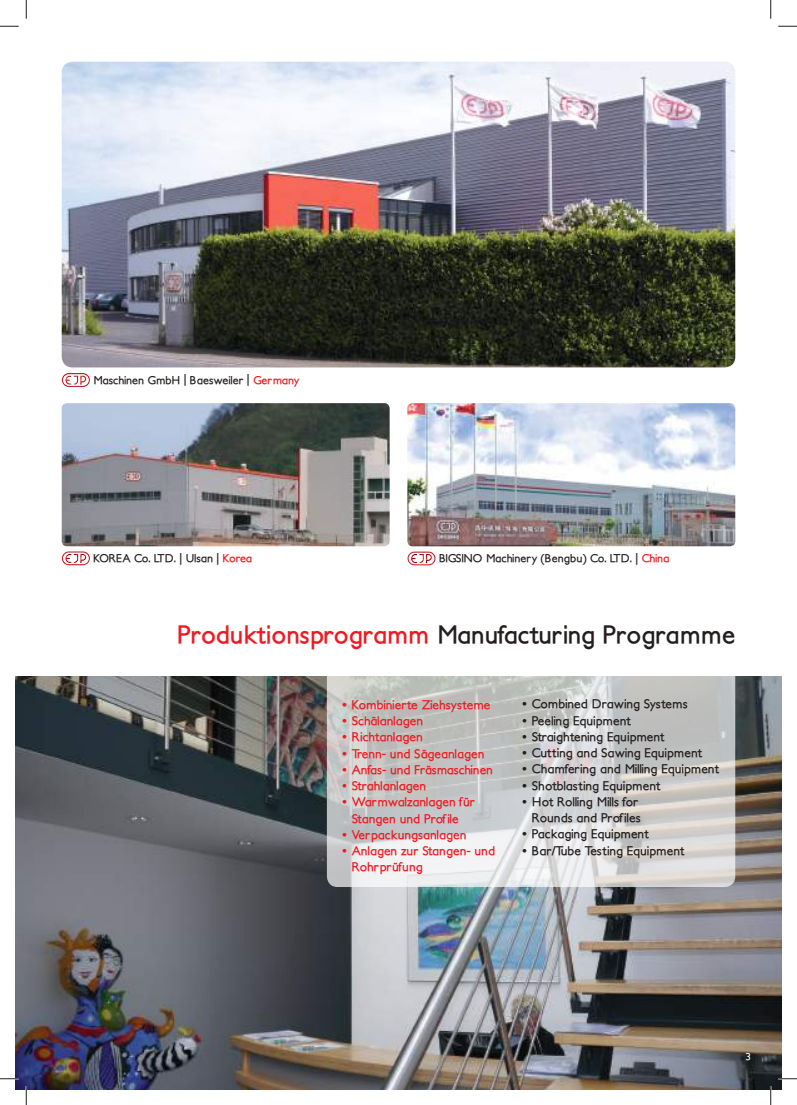
<style>
.page{position:relative;width:797px;height:1105px;background:#fff}
.page>*{position:absolute;margin:0;border:0;box-sizing:border-box;transform-origin:0 0}
.t1{font:700 25px "Petita";color:#241f1f}
.t2{font:700 12.5px/16.2px "Petita";color:#241f1f;text-align:right}
.t3{font:700 12.5px/16.2px "Petita";color:#ef1923;text-align:center}
.t4{font:700 11.25px "Petita";color:#241f1f}
.t5{font:700 11.25px "Petita";letter-spacing:-.025em;color:#241f1f}
.t6{font:700 10px "Petita";color:#fff}
.s1{color:#ef1923}
</style>
<div class="page">
<img style="left:16px;top:676px;width:765px;height:413px">
<img style="left:407px;top:403px;width:328px;height:143px">
<img style="left:62px;top:403px;width:327px;height:143px">
<img style="left:62px;top:62px;width:673px;height:305px">
<svg style="left:327px;top:655px;width:408px;height:232px"></svg>
<div style="left:60px;top:371px;width:31px;height:16px;background:#241f1f;opacity:.75"></div>
<div style="left:60px;top:549px;width:31px;height:16px;background:#241f1f;opacity:.75"></div>
<div style="left:405px;top:549px;width:31px;height:17px;background:#241f1f;opacity:.75"></div>
<svg style="left:0;top:25px;width:19px;height:2px"></svg>
<svg style="left:778px;top:25px;width:19px;height:2px"></svg>
<svg style="left:0;top:1078px;width:19px;height:1px"></svg>
<svg style="left:778px;top:1078px;width:19px;height:1px"></svg>
<svg style="left:25px;top:0;width:2px;height:19px"></svg>
<svg style="left:25px;top:1086px;width:2px;height:19px"></svg>
<svg style="left:770px;top:0;width:1px;height:19px"></svg>
<svg style="left:770px;top:1086px;width:1px;height:19px"></svg>
<p class="t4" style="left:94px;top:373px;width:207px">Maschinen GmbH | Baesweiler | <span class="s1">Germany</span></p>
<p class="t4" style="left:94px;top:551px;width:160px">KOREA Co. LTD. | Ulsan | <span class="s1">Korea</span></p>
<p class="t5" style="left:439px;top:551px;width:232px">BIGSINO Machinery (Bengbu) Co. LTD. | <span class="s1">China</span></p>
<h1 class="t1" style="left:177px;top:619px;width:559px"><span class="s1">Produktionsprogramm</span> Manufacturing Programme</h1>
<p class="t3" style="left:341px;top:697px;width:151px">• Kombinierte Ziehsysteme</p>
<p class="t3" style="left:341px;top:713px;width:83px">• Schälanlagen</p>
<p class="t3" style="left:341px;top:729px;width:83px">• Richtanlagen</p>
<p class="t3" style="left:341px;top:745px;width:145px">• Trenn- und Sägeanlagen</p>
<p class="t3" style="left:341px;top:762px;width:153px">• Anfas- und Fräsmaschinen</p>
<p class="t3" style="left:341px;top:778px;width:86px">• Strahlanlagen</p>
<p class="t3" style="left:341px;top:794px;width:135px">• Warmwalzanlagen für<br>Stangen und Profile</p>
<p class="t3" style="left:341px;top:827px;width:127px">• Verpackungsanlagen</p>
<p class="t3" style="left:352px;top:843px;width:145px;text-align:left;text-indent:-11px">• Anlagen zur Stangen- und<br>Rohrprüfung</p>
<p class="t2" style="left:521px;top:696px;width:168px">• Combined Drawing Systems</p>
<p class="t2" style="left:521px;top:713px;width:111px">• Peeling Equipment</p>
<p class="t2" style="left:521px;top:729px;width:145px">• Straightening Equipment</p>
<p class="t2" style="left:521px;top:745px;width:182px">• Cutting and Sawing Equipment</p>
<p class="t2" style="left:521px;top:761px;width:199px">• Chamfering and Milling Equipment</p>
<p class="t2" style="left:521px;top:778px;width:141px">• Shotblasting Equipment</p>
<p class="t2" style="left:521px;top:794px;width:121px">• Hot Rolling Mills for<br>Rounds and Profiles</p>
<p class="t2" style="left:521px;top:826px;width:129px">• Packaging Equipment</p>
<p class="t2" style="left:521px;top:843px;width:165px">• Bar/Tube Testing Equipment</p>
<p class="t6" style="left:745px;top:1050px;width:7px">3</p>
</div>
